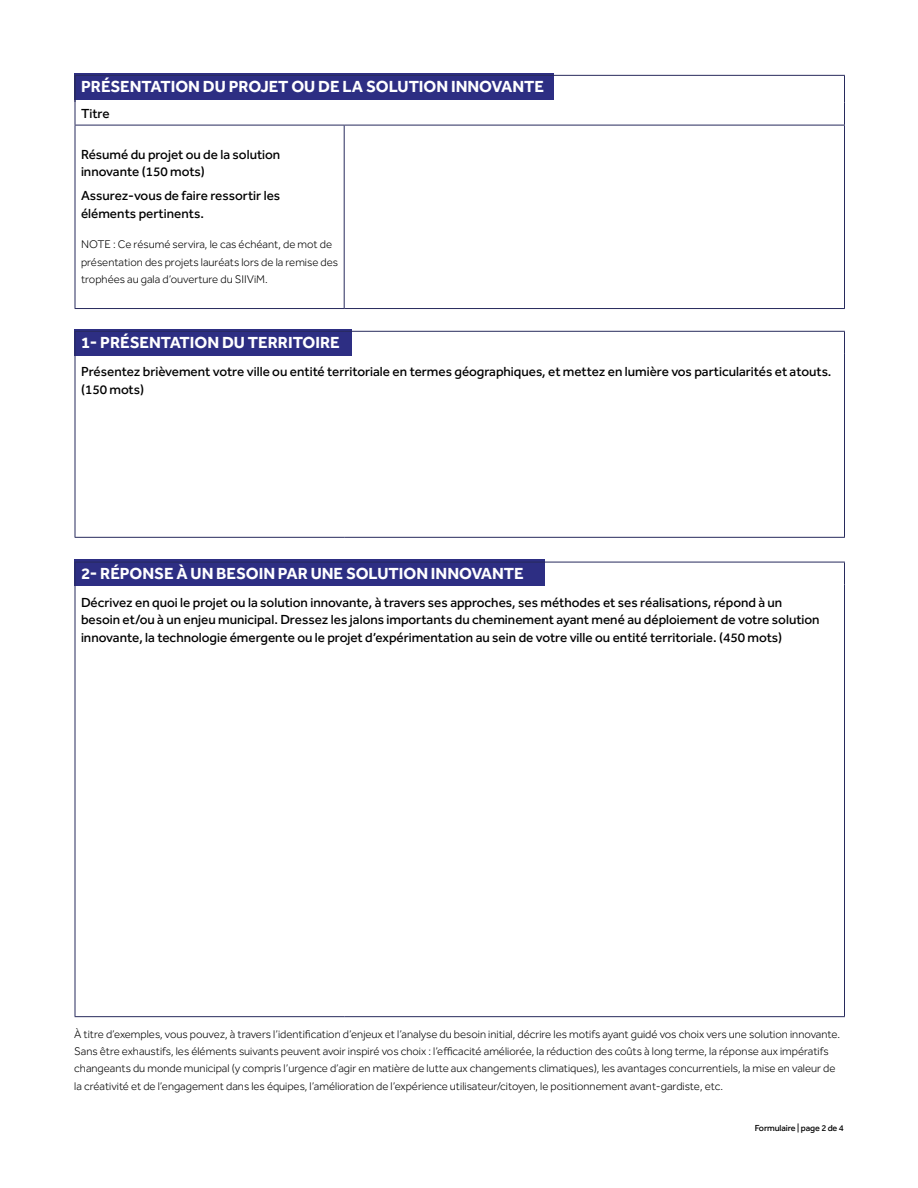
<style>
.page{position:relative;width:918px;height:1188px;background:#fff}
.page>*{position:absolute;margin:0;border:0;box-sizing:border-box;transform-origin:0 0}
.t1{font:700 16.5px "Effra Trial";color:#fff}
.t2{font:500 13.5px/17.2px "Effra Trial";color:#000}
.t3{font:300 11.4px/17.2px "Effra Trial";color:#000}
.t4{font:500 9px "Effra Trial";letter-spacing:-.01em;color:#000}
</style>
<div class="page">
<div style="left:74px;top:73px;width:480px;height:27px;background:#2d2e83"></div>
<div style="left:74px;top:329px;width:278px;height:27px;background:#2d2e83"></div>
<div style="left:74px;top:559px;width:470px;height:27px;background:#2d2e83"></div>
<hr style="left:75px;top:562px;width:269px;height:1px;background:#272a5c">
<svg style="left:75px;top:562px;width:1px;height:23px"></svg>
<hr style="left:344px;top:562px;width:501px;height:1px;background:#272a5c">
<svg style="left:844px;top:562px;width:1px;height:23px"></svg>
<hr style="left:75px;top:585px;width:1px;height:431px;background:#272a5c">
<hr style="left:844px;top:585px;width:1px;height:431px;background:#272a5c">
<hr style="left:75px;top:1016px;width:269px;height:1px;background:#272a5c">
<hr style="left:344px;top:1016px;width:501px;height:1px;background:#272a5c">
<hr style="left:75px;top:331px;width:269px;height:1px;background:#272a5c">
<svg style="left:75px;top:332px;width:1px;height:22px"></svg>
<hr style="left:344px;top:331px;width:501px;height:1px;background:#272a5c">
<svg style="left:844px;top:332px;width:1px;height:22px"></svg>
<hr style="left:75px;top:354px;width:1px;height:183px;background:#272a5c">
<hr style="left:844px;top:354px;width:1px;height:183px;background:#272a5c">
<hr style="left:75px;top:537px;width:269px;height:1px;background:#272a5c">
<hr style="left:344px;top:537px;width:501px;height:1px;background:#272a5c">
<hr style="left:74px;top:76px;width:2px;height:26px;background:#272a5c">
<svg style="left:75px;top:102px;width:1px;height:23px"></svg>
<hr style="left:75px;top:125px;width:269px;height:1px;background:#272a5c">
<hr style="left:75px;top:125px;width:1px;height:183px;background:#272a5c">
<hr style="left:344px;top:125px;width:501px;height:1px;background:#272a5c">
<hr style="left:344px;top:125px;width:1px;height:183px;background:#272a5c">
<hr style="left:844px;top:125px;width:1px;height:183px;background:#272a5c">
<hr style="left:75px;top:308px;width:269px;height:1px;background:#272a5c">
<hr style="left:344px;top:308px;width:501px;height:1px;background:#272a5c">
<hr style="left:74px;top:75px;width:270px;height:1px;background:#272a5c">
<hr style="left:344px;top:75px;width:501px;height:1px;background:#272a5c">
<svg style="left:844px;top:76px;width:1px;height:49px"></svg>
<h1 class="t1" style="left:81px;top:76px;width:464px">PRÉSENTATION DU PROJET OU DE LA SOLUTION INNOVANTE</h1>
<p class="t2" style="left:81px;top:107px;width:30px">Titre</p>
<p class="t2" style="left:81px;top:147px;width:201px">Résumé du projet ou de la solution innovante (150 mots)</p>
<p class="t2" style="left:81px;top:189px;width:201px">Assurez-vous de faire ressortir les éléments pertinents.</p>
<p class="t3" style="left:81px;top:237px;width:259px">NOTE : Ce résumé servira, le cas échéant, de mot de présentation des projets lauréats lors de la remise des trophées au gala d’ouverture du SIIViM.</p>
<h1 class="t1" style="left:81px;top:332px;width:260px">1- PRÉSENTATION DU TERRITOIRE</h1>
<p class="t2" style="left:81px;top:365px;width:752px">Présentez brièvement votre ville ou entité territoriale en termes géographiques, et mettez en lumière vos particularités et atouts. (150 mots)</p>
<h1 class="t1" style="left:81px;top:563px;width:444px">2- RÉPONSE À UN BESOIN PAR UNE SOLUTION INNOVANTE</h1>
<p class="t2" style="left:81px;top:595px;width:740px">Décrivez en quoi le projet ou la solution innovante, à travers ses approches, ses méthodes et ses réalisations, répond à un besoin et/ou à un enjeu municipal. Dressez les jalons importants du cheminement ayant mené au déploiement de votre solution innovante, la technologie émergente ou le projet d’expérimentation au sein de votre ville ou entité territoriale. (450 mots)</p>
<p class="t3" style="left:74px;top:1027px;width:767px">À titre d’exemples, vous pouvez, à travers l’identification d’enjeux et l’analyse du besoin initial, décrire les motifs ayant guidé vos choix vers une solution innovante.<br>Sans être exhaustifs, les éléments suivants peuvent avoir inspiré vos choix : l’efficacité améliorée, la réduction des coûts à long terme, la réponse aux impératifs changeants du monde municipal (y compris l’urgence d’agir en matière de lutte aux changements climatiques), les avantages concurrentiels, la mise en valeur de la créativité et de l’engagement dans les équipes, l’amélioration de l’expérience utilisateur/citoyen, le positionnement avant-gardiste, etc.</p>
<p class="t4" style="left:755px;top:1123px;width:91px">Formulaire | page 2 de 4</p>
</div>
